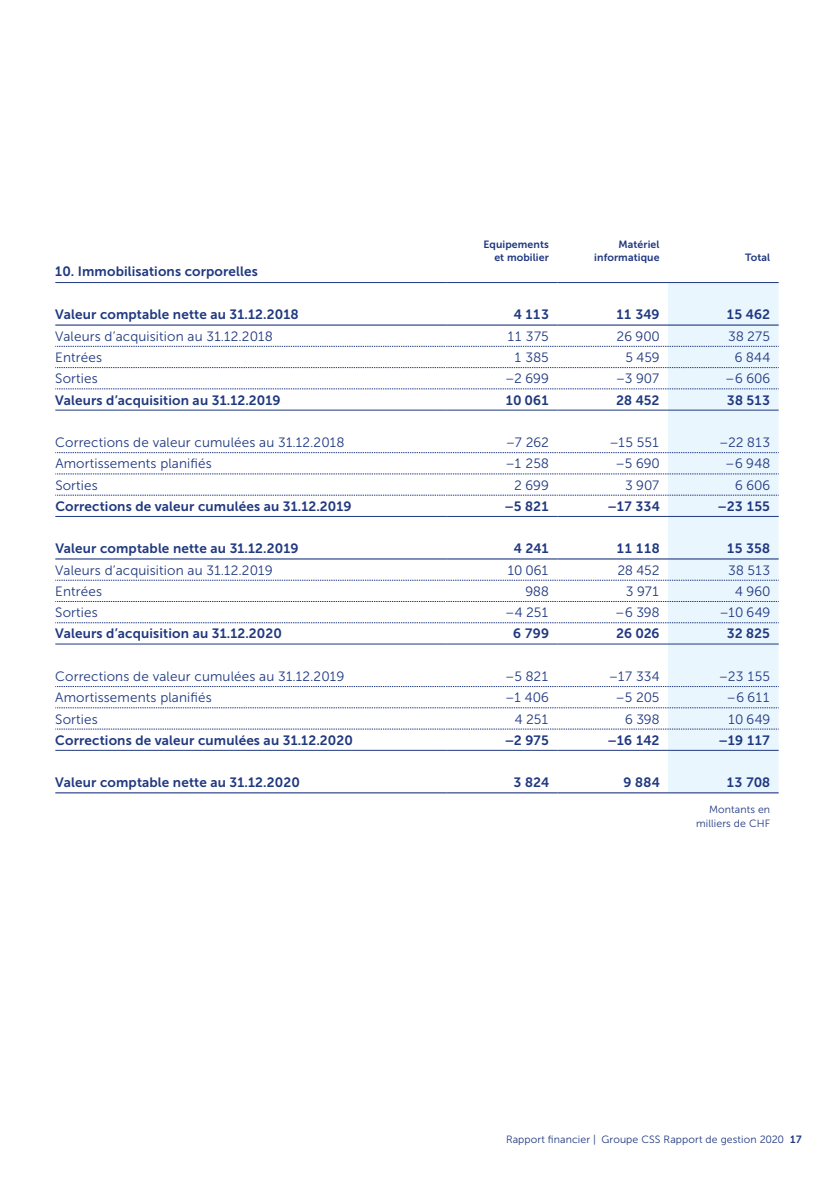
<style>
.page{position:relative;width:834px;height:1178px;background:#fff}
.page>*{position:absolute;margin:0;border:0;box-sizing:border-box;transform-origin:0 0}
.t1{font:13.5px "Museo Sans 300";letter-spacing:.01em;color:#203880}
.t2{font:13.5px "Museo Sans 700";letter-spacing:.01em;color:#203880}
.t3{font:10.5px/13.5px "Museo Sans 300";letter-spacing:.01em;color:#203880;text-align:right}
.t4{font:10.5px/13.5px "Museo Sans 700";letter-spacing:.01em;color:#203880;text-align:right}
.s1{font-family:"Museo Sans 700"}
</style>
<div class="page">
<div style="left:668px;top:283px;width:110px;height:509px;background:#eaf6fe"></div>
<hr style="left:446px;top:558px;width:111px;height:1px;background:#203880">
<hr style="left:557px;top:558px;width:111px;height:1px;background:#203880">
<hr style="left:668px;top:558px;width:110px;height:1px;background:#203880">
<hr style="left:446px;top:644px;width:111px;height:1px;background:#203880">
<hr style="left:557px;top:644px;width:111px;height:1px;background:#203880">
<hr style="left:668px;top:644px;width:110px;height:1px;background:#203880">
<hr style="left:446px;top:750px;width:111px;height:1px;background:#203880">
<hr style="left:557px;top:750px;width:111px;height:1px;background:#203880">
<hr style="left:668px;top:750px;width:110px;height:1px;background:#203880">
<hr style="left:446px;top:792px;width:111px;height:1px;background:#203880">
<hr style="left:557px;top:792px;width:111px;height:1px;background:#203880">
<hr style="left:668px;top:792px;width:110px;height:1px;background:#203880">
<hr style="left:55px;top:282px;width:391px;height:1px;background:#203880">
<hr style="left:446px;top:282px;width:111px;height:1px;background:#203880">
<hr style="left:557px;top:282px;width:111px;height:1px;background:#203880">
<hr style="left:668px;top:282px;width:110px;height:1px;background:#203880">
<hr style="left:55px;top:324px;width:391px;height:2px;background:#203880">
<hr style="left:446px;top:324px;width:111px;height:2px;background:#203880">
<hr style="left:557px;top:324px;width:111px;height:2px;background:#203880">
<hr style="left:668px;top:324px;width:110px;height:2px;background:#203880">
<svg style="left:55px;top:346px;width:723px;height:1px"></svg>
<svg style="left:55px;top:367px;width:723px;height:1px"></svg>
<svg style="left:55px;top:389px;width:723px;height:1px"></svg>
<hr style="left:55px;top:410px;width:391px;height:1px;background:#203880">
<hr style="left:446px;top:410px;width:111px;height:1px;background:#203880">
<hr style="left:557px;top:410px;width:111px;height:1px;background:#203880">
<hr style="left:668px;top:410px;width:110px;height:1px;background:#203880">
<svg style="left:55px;top:452px;width:723px;height:1px"></svg>
<svg style="left:55px;top:474px;width:723px;height:1px"></svg>
<svg style="left:55px;top:495px;width:723px;height:1px"></svg>
<hr style="left:55px;top:516px;width:391px;height:1px;background:#203880">
<hr style="left:446px;top:516px;width:111px;height:1px;background:#203880">
<hr style="left:557px;top:516px;width:111px;height:1px;background:#203880">
<hr style="left:668px;top:516px;width:110px;height:1px;background:#203880">
<hr style="left:55px;top:558px;width:391px;height:1px;background:#203880">
<svg style="left:55px;top:580px;width:723px;height:1px"></svg>
<svg style="left:55px;top:601px;width:723px;height:1px"></svg>
<svg style="left:55px;top:622px;width:723px;height:1px"></svg>
<hr style="left:55px;top:644px;width:391px;height:1px;background:#203880">
<svg style="left:55px;top:686px;width:723px;height:1px"></svg>
<svg style="left:55px;top:707px;width:723px;height:1px"></svg>
<svg style="left:55px;top:729px;width:723px;height:1px"></svg>
<hr style="left:55px;top:750px;width:391px;height:1px;background:#203880">
<hr style="left:55px;top:792px;width:391px;height:1px;background:#203880">
<p class="t2" style="left:55px;top:264px;width:204px">10. Immobilisations corporelles</p>
<p class="t4" style="left:483px;top:237px;width:67px">Equipements et mobilier</p>
<p class="t4" style="left:594px;top:237px;width:67px">Matériel informatique</p>
<p class="t4" style="left:745px;top:251px;width:27px">Total</p>
<p class="t2" style="left:55px;top:307px;width:245px">Valeur comptable nette au 31.12.2018</p>
<p class="t2" style="left:513px;top:307px;width:37px">4 113</p>
<p class="t2" style="left:616px;top:307px;width:45px">11 349</p>
<p class="t2" style="left:726px;top:307px;width:45px">15 462</p>
<p class="t1" style="left:55px;top:329px;width:219px">Valeurs d’acquisition au 31.12.2018</p>
<p class="t1" style="left:507px;top:329px;width:43px">11 375</p>
<p class="t1" style="left:616px;top:329px;width:44px">26 900</p>
<p class="t1" style="left:728px;top:329px;width:44px">38 275</p>
<p class="t1" style="left:55px;top:350px;width:48px">Entrées</p>
<p class="t1" style="left:514px;top:350px;width:36px">1 385</p>
<p class="t1" style="left:625px;top:350px;width:36px">5 459</p>
<p class="t1" style="left:734px;top:350px;width:37px">6 844</p>
<p class="t1" style="left:55px;top:371px;width:44px">Sorties</p>
<p class="t1" style="left:505px;top:371px;width:45px">–2 699</p>
<p class="t1" style="left:615px;top:371px;width:45px">–3 907</p>
<p class="t1" style="left:725px;top:371px;width:46px">–6 606</p>
<p class="t2" style="left:55px;top:392px;width:227px">Valeurs d’acquisition au 31.12.2019</p>
<p class="t2" style="left:505px;top:392px;width:45px">10 061</p>
<p class="t2" style="left:616px;top:392px;width:45px">28 452</p>
<p class="t2" style="left:726px;top:392px;width:45px">38 513</p>
<p class="t1" style="left:55px;top:435px;width:290px">Corrections de valeur cumulées au 31.12.2018</p>
<p class="t1" style="left:506px;top:435px;width:44px">–7 262</p>
<p class="t1" style="left:609px;top:435px;width:52px">–15 551</p>
<p class="t1" style="left:719px;top:435px;width:53px">–22 813</p>
<p class="t1" style="left:55px;top:456px;width:158px">Amortissements planifiés</p>
<p class="t1" style="left:505px;top:456px;width:45px">–1 258</p>
<p class="t1" style="left:615px;top:456px;width:46px">–5 690</p>
<p class="t1" style="left:725px;top:456px;width:47px">–6 948</p>
<p class="t1" style="left:55px;top:478px;width:44px">Sorties</p>
<p class="t1" style="left:514px;top:478px;width:36px">2 699</p>
<p class="t1" style="left:625px;top:478px;width:36px">3 907</p>
<p class="t1" style="left:735px;top:478px;width:37px">6 606</p>
<p class="t2" style="left:55px;top:499px;width:298px">Corrections de valeur cumulées au 31.12.2019</p>
<p class="t2" style="left:504px;top:499px;width:46px">–5 821</p>
<p class="t2" style="left:607px;top:499px;width:54px">–17 334</p>
<p class="t2" style="left:717px;top:499px;width:54px">–23 155</p>
<p class="t2" style="left:55px;top:541px;width:245px">Valeur comptable nette au 31.12.2019</p>
<p class="t2" style="left:514px;top:541px;width:37px">4 241</p>
<p class="t2" style="left:616px;top:541px;width:44px">11 118</p>
<p class="t2" style="left:726px;top:541px;width:45px">15 358</p>
<p class="t1" style="left:55px;top:563px;width:219px">Valeurs d’acquisition au 31.12.2019</p>
<p class="t1" style="left:507px;top:563px;width:43px">10 061</p>
<p class="t1" style="left:617px;top:563px;width:43px">28 452</p>
<p class="t1" style="left:728px;top:563px;width:43px">38 513</p>
<p class="t1" style="left:55px;top:584px;width:48px">Entrées</p>
<p class="t1" style="left:525px;top:584px;width:25px">988</p>
<p class="t1" style="left:625px;top:584px;width:35px">3 971</p>
<p class="t1" style="left:735px;top:584px;width:36px">4 960</p>
<p class="t1" style="left:55px;top:605px;width:44px">Sorties</p>
<p class="t1" style="left:505px;top:605px;width:45px">–4 251</p>
<p class="t1" style="left:615px;top:605px;width:46px">–6 398</p>
<p class="t1" style="left:719px;top:605px;width:52px">–10 649</p>
<p class="t2" style="left:55px;top:626px;width:228px">Valeurs d’acquisition au 31.12.2020</p>
<p class="t2" style="left:513px;top:626px;width:37px">6 799</p>
<p class="t2" style="left:616px;top:626px;width:45px">26 026</p>
<p class="t2" style="left:726px;top:626px;width:45px">32 825</p>
<p class="t1" style="left:55px;top:669px;width:290px">Corrections de valeur cumulées au 31.12.2019</p>
<p class="t1" style="left:505px;top:669px;width:45px">–5 821</p>
<p class="t1" style="left:608px;top:669px;width:52px">–17 334</p>
<p class="t1" style="left:718px;top:669px;width:53px">–23 155</p>
<p class="t1" style="left:55px;top:690px;width:158px">Amortissements planifiés</p>
<p class="t1" style="left:505px;top:690px;width:45px">–1 406</p>
<p class="t1" style="left:615px;top:690px;width:45px">–5 205</p>
<p class="t1" style="left:726px;top:690px;width:45px">–6 611</p>
<p class="t1" style="left:55px;top:711px;width:44px">Sorties</p>
<p class="t1" style="left:514px;top:711px;width:36px">4 251</p>
<p class="t1" style="left:625px;top:711px;width:36px">6 398</p>
<p class="t1" style="left:727px;top:711px;width:44px">10 649</p>
<p class="t2" style="left:55px;top:732px;width:299px">Corrections de valeur cumulées au 31.12.2020</p>
<p class="t2" style="left:504px;top:732px;width:46px">–2 975</p>
<p class="t2" style="left:607px;top:732px;width:53px">–16 142</p>
<p class="t2" style="left:718px;top:732px;width:53px">–19 117</p>
<p class="t2" style="left:55px;top:775px;width:246px">Valeur comptable nette au 31.12.2020</p>
<p class="t2" style="left:513px;top:775px;width:37px">3 824</p>
<p class="t2" style="left:623px;top:775px;width:37px">9 884</p>
<p class="t2" style="left:726px;top:775px;width:45px">13 708</p>
<p class="t3" style="left:696px;top:803px;width:75px">Montants en milliers de CHF</p>
<p class="t3" style="left:506px;top:1133px;width:297px">Rapport financier | Groupe CSS Rapport de gestion 2020 <span class="s1">17</span></p>
</div>
